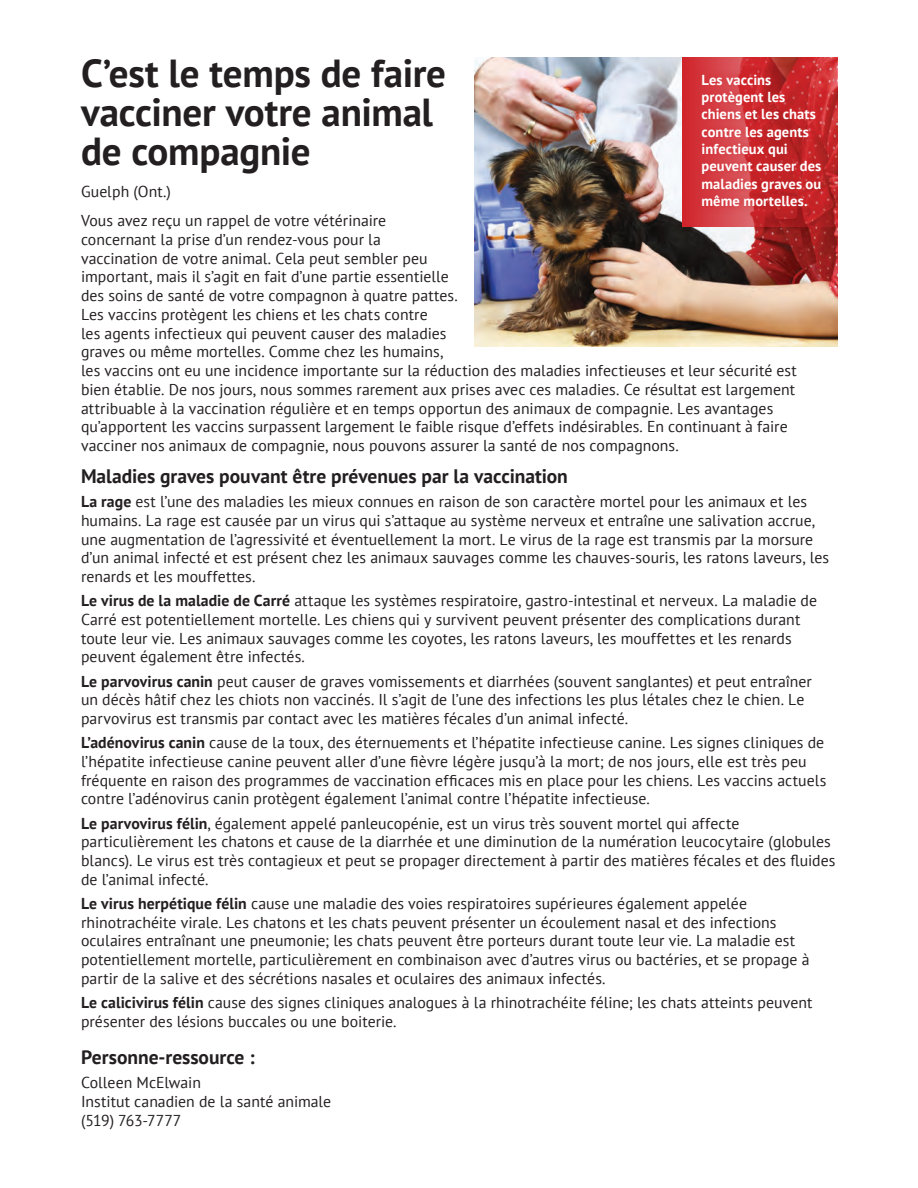
<style>
.page{position:relative;width:918px;height:1188px;background:#fff}
.page>*{position:absolute;margin:0;border:0;box-sizing:border-box;transform-origin:0 0}
.t1{font:700 39px/39px "PT Sans";letter-spacing:-.005em;color:#231f20}
.t2{font:700 19.5px "PT Sans";color:#231f20}
.t3{font:15.75px/18.8px "PT Sans";letter-spacing:.005em;color:#231f20}
.t4{font:700 14.4px/17.4px "PT Sans";letter-spacing:.01em;color:#fff}
.s1{font-weight:700}
</style>
<div class="page">
<img style="left:475px;top:58px;width:362px;height:288px">
<svg style="left:683px;top:58px;width:154px;height:169px;background:#c82f33"></svg>
<svg style="left:694px;top:66px;width:136px;height:149px;background:#ca2f34"></svg>
<p class="t1" style="left:81px;top:53px;width:367px">C’est le temps de faire vacciner votre animal de compagnie</p>
<p class="t3" style="left:81px;top:181px;width:91px">Guelph (Ont.)</p>
<p class="t3" style="left:81px;top:211px;width:717px">Vous avez reçu un rappel de votre vétérinaire<br>concernant la prise d’un rendez-vous pour la<br>vaccination de votre animal. Cela peut sembler peu<br>important, mais il s’agit en fait d’une partie essentielle<br>des soins de santé de votre compagnon à quatre pattes.<br>Les vaccins protègent les chiens et les chats contre<br>les agents infectieux qui peuvent causer des maladies<br>graves ou même mortelles. Comme chez les humains,<br>les vaccins ont eu une incidence importante sur la réduction des maladies infectieuses et leur sécurité est bien établie. De nos jours, nous sommes rarement aux prises avec ces maladies. Ce résultat est largement attribuable à la vaccination régulière et en temps opportun des animaux de compagnie. Les avantages qu’apportent les vaccins surpassent largement le faible risque d’effets indésirables. En continuant à faire vacciner nos animaux de compagnie, nous pouvons assurer la santé de nos compagnons.</p>
<p class="t2" style="left:81px;top:463px;width:488px">Maladies graves pouvant être prévenues par la vaccination</p>
<p class="t3" style="left:81px;top:492px;width:750px"><span class="s1">La rage</span> est l’une des maladies les mieux connues en raison de son caractère mortel pour les animaux et les humains. La rage est causée par un virus qui s’attaque au système nerveux et entraîne une salivation accrue, une augmentation de l’agressivité et éventuellement la mort. Le virus de la rage est transmis par la morsure d’un animal infecté et est présent chez les animaux sauvages comme les chauves-souris, les ratons laveurs, les renards et les mouffettes.</p>
<p class="t3" style="left:81px;top:591px;width:738px"><span class="s1">Le virus de la maladie de Carré</span> attaque les systèmes respiratoire, gastro-intestinal et nerveux. La maladie de Carré est potentiellement mortelle. Les chiens qui y survivent peuvent présenter des complications durant toute leur vie. Les animaux sauvages comme les coyotes, les ratons laveurs, les mouffettes et les renards peuvent également être infectés.</p>
<p class="t3" style="left:81px;top:671px;width:732px"><span class="s1">Le parvovirus canin</span> peut causer de graves vomissements et diarrhées (souvent sanglantes) et peut entraîner un décès hâtif chez les chiots non vaccinés. Il s’agit de l’une des infections les plus létales chez le chien. Le parvovirus est transmis par contact avec les matières fécales d’un animal infecté.</p>
<p class="t3" style="left:81px;top:733px;width:747px"><span class="s1">L’adénovirus canin</span> cause de la toux, des éternuements et l’hépatite infectieuse canine. Les signes cliniques de l’hépatite infectieuse canine peuvent aller d’une fièvre légère jusqu’à la mort; de nos jours, elle est très peu fréquente en raison des programmes de vaccination efficaces mis en place pour les chiens. Les vaccins actuels contre l’adénovirus canin protègent également l’animal contre l’hépatite infectieuse.</p>
<p class="t3" style="left:81px;top:813px;width:756px"><span class="s1">Le parvovirus félin</span>, également appelé panleucopénie, est un virus très souvent mortel qui affecte particulièrement les chatons et cause de la diarrhée et une diminution de la numération leucocytaire (globules blancs). Le virus est très contagieux et peut se propager directement à partir des matières fécales et des fluides de l’animal infecté.</p>
<p class="t3" style="left:81px;top:894px;width:730px"><span class="s1">Le virus herpétique félin</span> cause une maladie des voies respiratoires supérieures également appelée rhinotrachéite virale. Les chatons et les chats peuvent présenter un écoulement nasal et des infections oculaires entraînant une pneumonie; les chats peuvent être porteurs durant toute leur vie. La maladie est potentiellement mortelle, particulièrement en combinaison avec d’autres virus ou bactéries, et se propage à partir de la salive et des sécrétions nasales et oculaires des animaux infectés.</p>
<p class="t3" style="left:81px;top:993px;width:733px"><span class="s1">Le calicivirus félin</span> cause des signes cliniques analogues à la rhinotrachéite féline; les chats atteints peuvent présenter des lésions buccales ou une boiterie.</p>
<p class="t2" style="left:81px;top:1044px;width:175px">Personne-ressource :</p>
<p class="t3" style="left:81px;top:1073px;width:252px">Colleen McElwain<br>Institut canadien de la santé animale (519) 763-7777</p>
<p class="t4" style="left:702px;top:71px;width:121px">Les vaccins protègent les chiens et les chats contre les agents infectieux qui peuvent causer des maladies graves ou même mortelles.</p>
</div>
